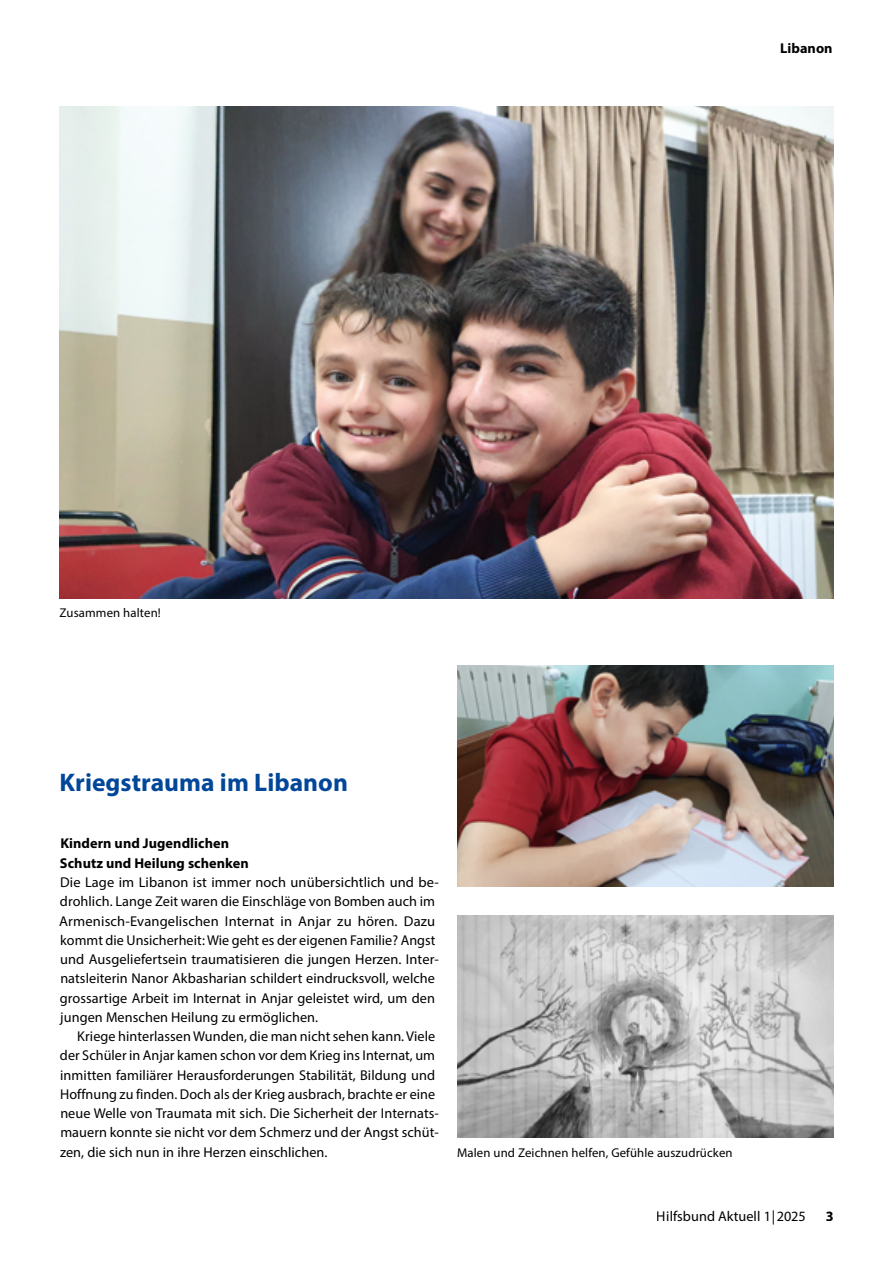
<style>
.page{position:relative;width:893px;height:1263px;background:#fff}
.page>*{position:absolute;margin:0;border:0;box-sizing:border-box;transform-origin:0 0}
.t1{font:700 25.5px "Myriad Pro";letter-spacing:.005em;color:#004699}
.t2{font:14.25px/19.2px "Myriad Pro";letter-spacing:.005em;color:#000}
.t3{font:700 14.25px/19.2px "Myriad Pro";letter-spacing:.005em;color:#000}
.t4{font:12.75px "Myriad Pro";letter-spacing:.01em;color:#000}
</style>
<div class="page">
<img style="left:60px;top:106px;width:773px;height:492px">
<img style="left:457px;top:665px;width:376px;height:222px">
<img style="left:457px;top:916px;width:376px;height:221px">
<p class="t3" style="left:780px;top:38px;width:54px">Libanon</p>
<p class="t4" style="left:60px;top:605px;width:103px">Zusammen halten!</p>
<p class="t1" style="left:60px;top:765px;width:290px">Kriegstrauma im Libanon</p>
<p class="t3" style="left:60px;top:833px;width:190px">Kindern und Jugendlichen<br>Schutz und Heilung schenken</p>
<p class="t2" style="left:59px;top:872px;width:381px">Die Lage im Libanon ist immer noch unübersichtlich und be&shy;drohlich. Lange Zeit waren die Einschläge von Bomben auch im Armenisch-Evangelischen Internat in Anjar zu hören. Dazu kommt die Unsicherheit: Wie geht es der eigenen Familie? Angst und Ausgeliefertsein traumatisieren die jungen Herzen. Inter&shy;natsleiterin Nanor Akbasharian schildert eindrucksvoll, welche grossartige Arbeit im Internat in Anjar geleistet wird, um den jungen Menschen Heilung zu ermöglichen.</p>
<p class="t2" style="left:60px;top:1026px;width:380px;text-indent:17px">Kriege hinterlassen Wunden, die man nicht sehen kann. Viele der Schüler in Anjar kamen schon vor dem Krieg ins Internat, um inmitten familiärer Herausforderungen Stabilität, Bildung und Hoffnung zu finden. Doch als der Krieg ausbrach, brachte er eine neue Welle von Traumata mit sich. Die Sicherheit der Internats&shy;mauern konnte sie nicht vor dem Schmerz und der Angst schüt&shy;zen, die sich nun in ihre Herzen einschlichen.</p>
<p class="t4" style="left:457px;top:1144px;width:277px">Malen und Zeichnen helfen, Gefühle auszudrücken</p>
<p class="t2" style="left:657px;top:1206px;width:151px">Hilfsbund Aktuell 1| 2025</p>
<p class="t3" style="left:825px;top:1206px;width:9px">3</p>
</div>
